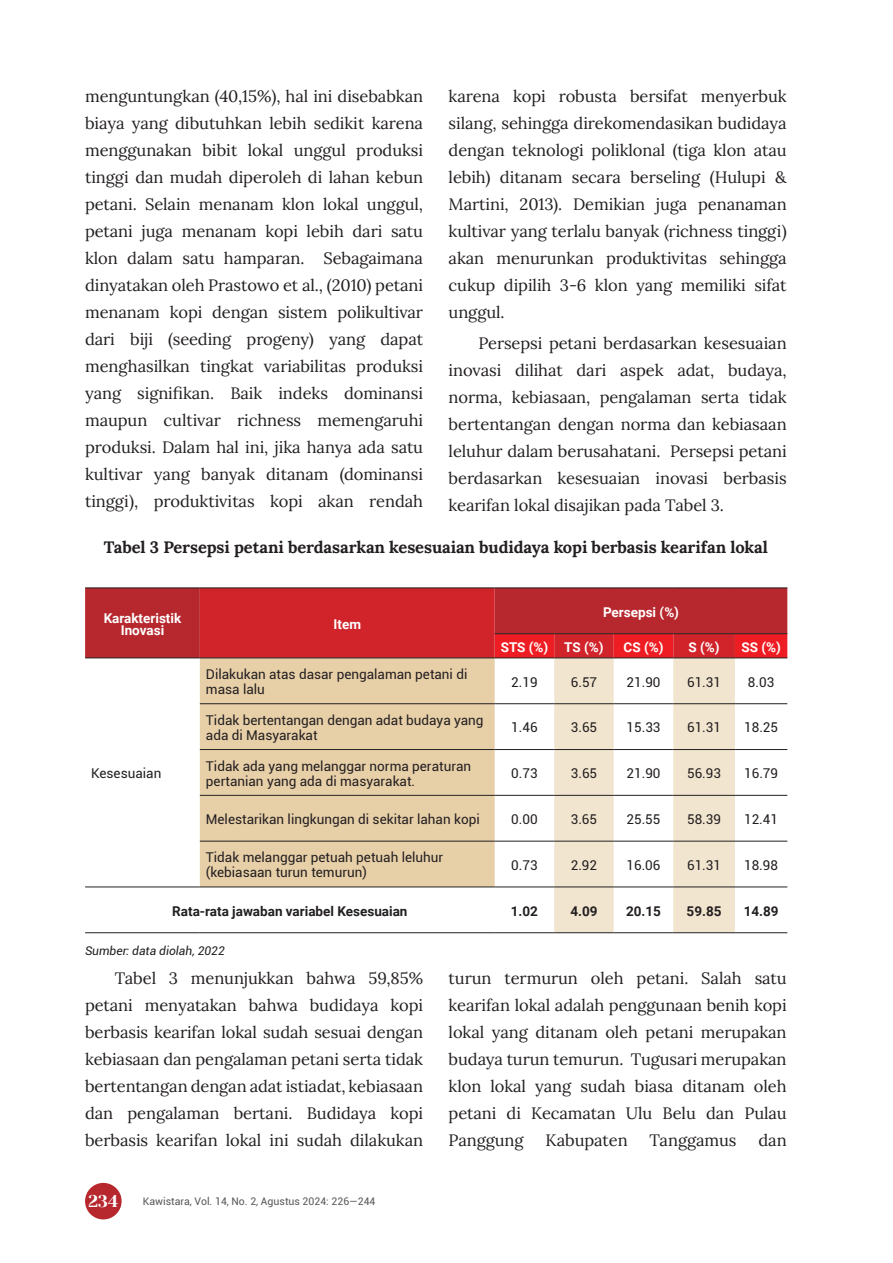
<style>
.page{position:relative;width:893px;height:1263px;background:#fff}
.page>*{position:absolute;margin:0;border:0;box-sizing:border-box;transform-origin:0 0}
.t1{font:16.95px "Yeseva One";color:#fff}
.t2{font:16.5px/27px "Lora";letter-spacing:-.005em;color:#231f20;text-align:justify}
.t3{font:700 16.5px "Lora";letter-spacing:-.005em;color:#231f20}
.t4{font:13.5px/15px "Roboto";color:#231f20}
.t5{font:700 13.5px/12px "Roboto";color:#fff;text-align:center}
.t6{font:700 13.5px "Roboto";color:#231f20}
.t7{font:italic 12px "Roboto";color:#231f20}
.t8{font:10.5px "Roboto";color:#57585a}
</style>
<div class="page">
<div style="left:85px;top:1183px;width:37px;height:36px;background:#b7282e;border-radius:50%"></div>
<div style="left:85px;top:588px;width:115px;height:69px;background:#b7282e"></div>
<svg style="left:200px;top:588px;width:587px;height:69px;background:#ca242a"></svg>
<div style="left:200px;top:658px;width:295px;height:228px;background:#e7cfa8"></div>
<svg style="left:554px;top:658px;width:181px;height:274px;fill:#f2e5cf"></svg>
<hr style="left:85px;top:587px;width:115px;height:1px;background:#231f20">
<hr style="left:200px;top:587px;width:295px;height:1px;background:#231f20">
<hr style="left:495px;top:587px;width:59px;height:1px;background:#231f20">
<hr style="left:554px;top:587px;width:60px;height:1px;background:#231f20">
<hr style="left:614px;top:587px;width:59px;height:1px;background:#231f20">
<hr style="left:673px;top:587px;width:62px;height:1px;background:#231f20">
<hr style="left:735px;top:587px;width:52px;height:1px;background:#231f20">
<hr style="left:495px;top:633px;width:59px;height:1px;background:#231f20">
<hr style="left:554px;top:633px;width:60px;height:1px;background:#231f20">
<hr style="left:614px;top:633px;width:59px;height:1px;background:#231f20">
<hr style="left:673px;top:633px;width:62px;height:1px;background:#231f20">
<hr style="left:735px;top:633px;width:52px;height:1px;background:#231f20">
<hr style="left:85px;top:657px;width:115px;height:1px;background:#231f20">
<hr style="left:200px;top:657px;width:295px;height:1px;background:#231f20">
<hr style="left:495px;top:657px;width:59px;height:1px;background:#231f20">
<hr style="left:554px;top:657px;width:60px;height:1px;background:#231f20">
<hr style="left:614px;top:657px;width:59px;height:1px;background:#231f20">
<hr style="left:673px;top:657px;width:62px;height:1px;background:#231f20">
<hr style="left:735px;top:657px;width:52px;height:1px;background:#231f20">
<hr style="left:200px;top:703px;width:295px;height:1px;background:#231f20">
<hr style="left:495px;top:703px;width:59px;height:1px;background:#231f20">
<hr style="left:554px;top:703px;width:60px;height:1px;background:#231f20">
<hr style="left:614px;top:703px;width:59px;height:1px;background:#231f20">
<hr style="left:673px;top:703px;width:62px;height:1px;background:#231f20">
<hr style="left:735px;top:703px;width:52px;height:1px;background:#231f20">
<hr style="left:200px;top:749px;width:295px;height:1px;background:#231f20">
<hr style="left:495px;top:749px;width:59px;height:1px;background:#231f20">
<hr style="left:554px;top:749px;width:60px;height:1px;background:#231f20">
<hr style="left:614px;top:749px;width:59px;height:1px;background:#231f20">
<hr style="left:673px;top:749px;width:62px;height:1px;background:#231f20">
<hr style="left:735px;top:749px;width:52px;height:1px;background:#231f20">
<hr style="left:200px;top:795px;width:295px;height:1px;background:#231f20">
<hr style="left:495px;top:795px;width:59px;height:1px;background:#231f20">
<hr style="left:554px;top:795px;width:60px;height:1px;background:#231f20">
<hr style="left:614px;top:795px;width:59px;height:1px;background:#231f20">
<hr style="left:673px;top:795px;width:62px;height:1px;background:#231f20">
<hr style="left:735px;top:795px;width:52px;height:1px;background:#231f20">
<hr style="left:200px;top:841px;width:295px;height:1px;background:#231f20">
<hr style="left:495px;top:841px;width:59px;height:1px;background:#231f20">
<hr style="left:554px;top:841px;width:60px;height:1px;background:#231f20">
<hr style="left:614px;top:841px;width:59px;height:1px;background:#231f20">
<hr style="left:673px;top:841px;width:62px;height:1px;background:#231f20">
<hr style="left:735px;top:841px;width:52px;height:1px;background:#231f20">
<hr style="left:85px;top:886px;width:115px;height:1px;background:#231f20">
<hr style="left:200px;top:886px;width:295px;height:1px;background:#231f20">
<hr style="left:495px;top:886px;width:59px;height:1px;background:#231f20">
<hr style="left:554px;top:886px;width:60px;height:1px;background:#231f20">
<hr style="left:614px;top:886px;width:59px;height:1px;background:#231f20">
<hr style="left:673px;top:886px;width:62px;height:1px;background:#231f20">
<hr style="left:735px;top:886px;width:52px;height:1px;background:#231f20">
<hr style="left:85px;top:932px;width:115px;height:1px;background:#231f20">
<hr style="left:200px;top:932px;width:295px;height:1px;background:#231f20">
<hr style="left:495px;top:932px;width:59px;height:1px;background:#231f20">
<hr style="left:554px;top:932px;width:60px;height:1px;background:#231f20">
<hr style="left:614px;top:932px;width:59px;height:1px;background:#231f20">
<hr style="left:673px;top:932px;width:62px;height:1px;background:#231f20">
<hr style="left:735px;top:932px;width:52px;height:1px;background:#231f20">
<p class="t2" style="left:85px;top:81px;width:340px">menguntungkan (40,15%), hal ini disebabkan biaya yang dibutuhkan lebih sedikit karena menggunakan bibit lokal unggul produksi tinggi dan mudah diperoleh di lahan kebun petani. Selain menanam klon lokal unggul, petani juga menanam kopi lebih dari satu klon dalam satu hamparan. Sebagaimana dinyatakan oleh Prastowo et al., (2010) petani menanam kopi dengan sistem polikultivar dari biji (seeding progeny) yang dapat menghasilkan tingkat variabilitas produksi yang signifikan. Baik indeks dominansi maupun cultivar richness memengaruhi produksi. Dalam hal ini, jika hanya ada satu kultivar yang banyak ditanam (dominansi tinggi), produktivitas kopi akan rendah</p>
<p class="t2" style="left:449px;top:81px;width:340px">karena kopi robusta bersifat menyerbuk silang, sehingga direkomendasikan budidaya dengan teknologi poliklonal (tiga klon atau lebih) ditanam secara berseling (Hulupi &amp; Martini, 2013). Demikian juga penanaman kultivar yang terlalu banyak (richness tinggi) akan menurunkan produktivitas sehingga cukup dipilih 3-6 klon yang memiliki sifat unggul.</p>
<p class="t2" style="left:449px;top:328px;width:340px;text-indent:30px">Persepsi petani berdasarkan kesesuaian inovasi dilihat dari aspek adat, budaya, norma, kebiasaan, pengalaman serta tidak bertentangan dengan norma dan kebiasaan leluhur dalam berusahatani. Persepsi petani berdasarkan kesesuaian inovasi berbasis kearifan lokal disajikan pada Tabel 3.</p>
<p class="t3" style="left:104px;top:534px;width:666px">Tabel 3 Persepsi petani berdasarkan kesesuaian budidaya kopi berbasis kearifan lokal</p>
<p class="t5" style="left:104px;top:611px;width:79px">Karakteristik<br>Inovasi</p>
<p class="t5" style="left:334px;top:617px;width:29px">Item</p>
<p class="t5" style="left:603px;top:605px;width:78px">Persepsi (%)</p>
<p class="t5" style="left:501px;top:640px;width:104px">STS (%) TS (%)</p>
<p class="t5" style="left:623px;top:640px;width:41px">CS (%)</p>
<p class="t5" style="left:688px;top:640px;width:33px">S (%)</p>
<p class="t5" style="left:741px;top:640px;width:41px">SS (%)</p>
<p class="t4" style="left:91px;top:765px;width:72px">Kesesuaian</p>
<p class="t4" style="left:206px;top:666px;width:263px">Dilakukan atas dasar pengalaman petani di masa lalu</p>
<p class="t4" style="left:511px;top:674px;width:28px">2.19</p>
<p class="t4" style="left:571px;top:674px;width:28px">6.57</p>
<p class="t4" style="left:626px;top:674px;width:36px">21.90</p>
<p class="t4" style="left:687px;top:674px;width:36px">61.31</p>
<p class="t4" style="left:748px;top:674px;width:28px">8.03</p>
<p class="t4" style="left:206px;top:712px;width:279px">Tidak bertentangan dengan adat budaya yang ada di Masyarakat</p>
<p class="t4" style="left:511px;top:720px;width:28px">1.46</p>
<p class="t4" style="left:571px;top:720px;width:28px">3.65</p>
<p class="t4" style="left:626px;top:720px;width:36px">15.33</p>
<p class="t4" style="left:687px;top:720px;width:36px">61.31</p>
<p class="t4" style="left:744px;top:720px;width:36px">18.25</p>
<p class="t4" style="left:206px;top:758px;width:267px">Tidak ada yang melanggar norma peraturan pertanian yang ada di masyarakat.</p>
<p class="t4" style="left:511px;top:765px;width:28px">0.73</p>
<p class="t4" style="left:571px;top:765px;width:28px">3.65</p>
<p class="t4" style="left:626px;top:765px;width:36px">21.90</p>
<p class="t4" style="left:687px;top:765px;width:36px">56.93</p>
<p class="t4" style="left:744px;top:765px;width:36px">16.79</p>
<p class="t4" style="left:206px;top:811px;width:275px">Melestarikan lingkungan di sekitar lahan kopi</p>
<p class="t4" style="left:511px;top:811px;width:28px">0.00</p>
<p class="t4" style="left:571px;top:811px;width:28px">3.65</p>
<p class="t4" style="left:626px;top:811px;width:36px">25.55</p>
<p class="t4" style="left:687px;top:811px;width:36px">58.39</p>
<p class="t4" style="left:744px;top:811px;width:36px">12.41</p>
<p class="t4" style="left:206px;top:849px;width:239px">Tidak melanggar petuah petuah leluhur (kebiasaan turun temurun)</p>
<p class="t4" style="left:511px;top:857px;width:28px">0.73</p>
<p class="t4" style="left:571px;top:857px;width:28px">2.92</p>
<p class="t4" style="left:626px;top:857px;width:36px">16.06</p>
<p class="t4" style="left:687px;top:857px;width:36px">61.31</p>
<p class="t4" style="left:744px;top:857px;width:36px">18.98</p>
<p class="t6" style="left:172px;top:901px;width:237px">Rata-rata jawaban variabel Kesesuaian</p>
<p class="t6" style="left:511px;top:901px;width:29px">1.02</p>
<p class="t6" style="left:570px;top:901px;width:29px">4.09</p>
<p class="t6" style="left:626px;top:901px;width:36px">20.15</p>
<p class="t6" style="left:687px;top:901px;width:36px">59.85</p>
<p class="t6" style="left:744px;top:901px;width:36px">14.89</p>
<p class="t7" style="left:85px;top:942px;width:141px">Sumber: data diolah, 2022</p>
<p class="t2" style="left:85px;top:963px;width:340px;text-indent:30px">Tabel 3 menunjukkan bahwa 59,85% petani menyatakan bahwa budidaya kopi berbasis kearifan lokal sudah sesuai dengan kebiasaan dan pengalaman petani serta tidak bertentangan dengan adat istiadat, kebiasaan dan pengalaman bertani. Budidaya kopi berbasis kearifan lokal ini sudah dilakukan</p>
<p class="t2" style="left:449px;top:963px;width:340px">turun termurun oleh petani. Salah satu kearifan lokal adalah penggunaan benih kopi lokal yang ditanam oleh petani merupakan budaya turun temurun. Tugusari merupakan klon lokal yang sudah biasa ditanam oleh petani di Kecamatan Ulu Belu dan Pulau Panggung</p>
<p class="t2" style="left:546px;top:1125px;width:84px">Kabupaten</p>
<p class="t2" style="left:650px;top:1125px;width:89px">Tanggamus</p>
<p class="t2" style="left:758px;top:1125px;width:30px">dan</p>
<p class="t1" style="left:88px;top:1188px;width:31px">234</p>
<p class="t8" style="left:143px;top:1194px;width:234px">Kawistara, Vol. 14, No. 2, Agustus 2024: 226—244</p>
</div>
